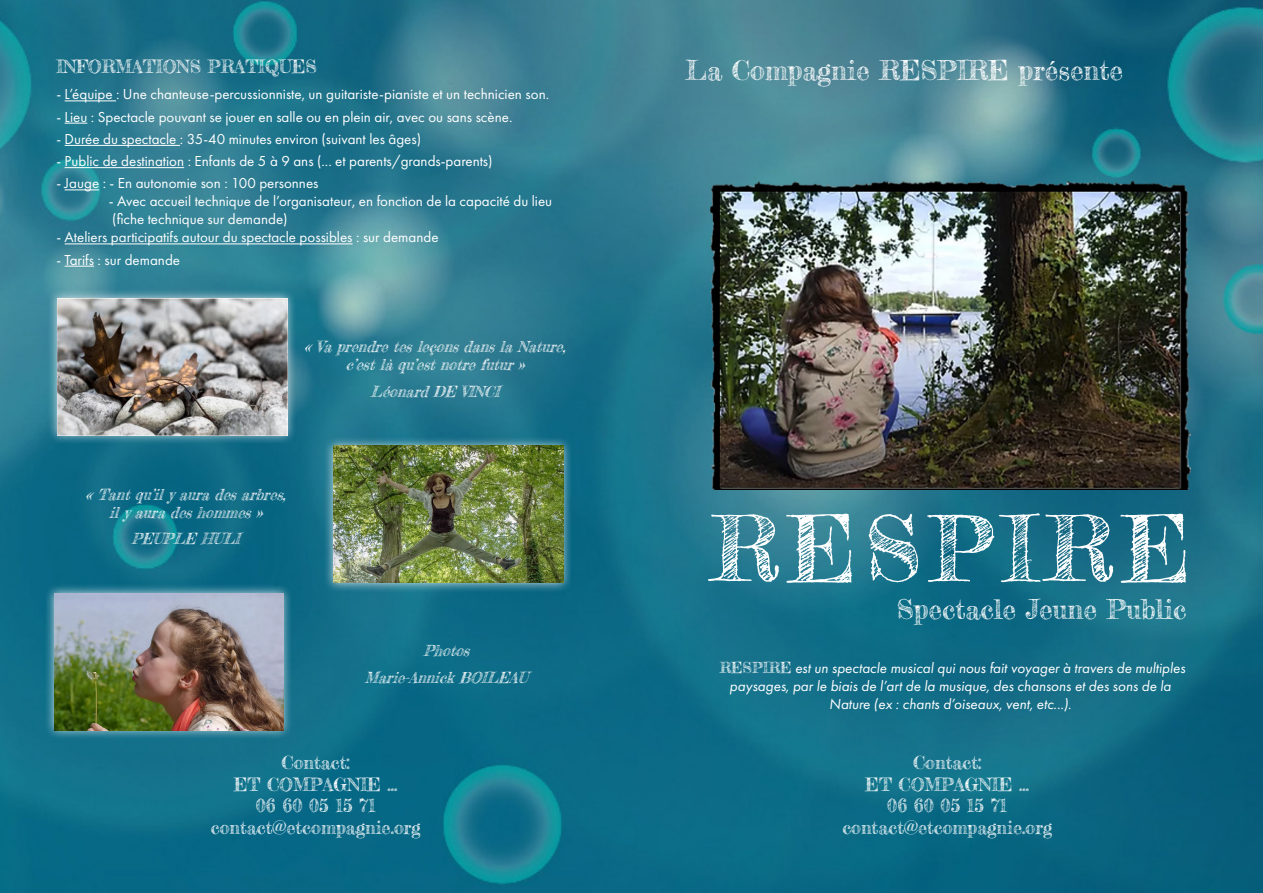
<style>
.page{position:relative;width:1263px;height:893px;background:#fff}
.page>*{position:absolute;margin:0;border:0;box-sizing:border-box;transform-origin:0 0}
.t1{font:90px "Frederickathe Great";letter-spacing:.09em;color:#fff}
.t2{font:27px "Frederickathe Great";color:#fff}
.t3{font:18px/21.6px "Frederickathe Great";color:#fff;text-align:center}
.t4{font:15px/18px "Futura PT";color:#fff}
.t5{font:italic 15px/18px "Futura PT";color:#fff;text-align:center}
.t6{font:italic 15px/18px "Frederickathe Great";color:#fff;text-align:center;scale:.96 1}
.s1{font-family:"Frederickathe Great";font-style:normal}
.s2{font-style:normal}
</style>
<div class="page">
<img style="left:0;top:0;width:1263px;height:893px">
<img style="left:710px;top:178px;width:480px;height:312px">
<hr style="left:65px;top:101px;width:51px;height:1px;background:#fff">
<svg style="left:65px;top:123px;width:22px;height:1px"></svg>
<hr style="left:65px;top:145px;width:115px;height:1px;background:#fff">
<hr style="left:65px;top:167px;width:119px;height:1px;background:#fff">
<hr style="left:65px;top:190px;width:34px;height:1px;background:#fff">
<hr style="left:65px;top:244px;width:288px;height:1px;background:#fff">
<svg style="left:65px;top:266px;width:29px;height:1px"></svg>
<div style="left:48px;top:288px;width:249px;height:157px;background:#fff;opacity:.75"></div>
<img style="left:57px;top:298px;width:230px;height:137px">
<div style="left:324px;top:436px;width:249px;height:156px;background:#fff;opacity:.75"></div>
<img style="left:333px;top:446px;width:230px;height:137px">
<div style="left:44px;top:583px;width:249px;height:157px;background:#fff;opacity:.75"></div>
<img style="left:54px;top:593px;width:230px;height:137px">
<p class="t3" style="left:56px;top:56px;width:262px">INFORMATIONS PRATIQUES</p>
<p class="t4" style="left:56px;top:85px;width:494px">- L’équipe : Une chanteuse-percussionniste, un guitariste-pianiste et un technicien son.</p>
<p class="t4" style="left:56px;top:108px;width:458px">- Lieu : Spectacle pouvant se jouer en salle ou en plein air, avec ou sans scène.</p>
<p class="t4" style="left:56px;top:130px;width:366px">- Durée du spectacle : 35-40 minutes environ (suivant les âges)</p>
<p class="t4" style="left:56px;top:152px;width:438px">- Public de destination : Enfants de 5 à 9 ans (... et parents/grands-parents)</p>
<p class="t4" style="left:56px;top:174px;width:264px">- Jauge : - En autonomie son : 100 personnes</p>
<p class="t4" style="left:109px;top:192px;width:445px">- Avec accueil technique de l’organisateur, en fonction de la capacité du lieu (fiche technique sur demande)</p>
<p class="t4" style="left:56px;top:228px;width:384px">- Ateliers participatifs autour du spectacle possibles : sur demande</p>
<p class="t4" style="left:56px;top:251px;width:125px">- Tarifs : sur demande</p>
<p class="t6" style="left:304px;top:338px;width:280px">«VaprendretesleçonsdanslaNature, c’estlàqu’estnotrefutur»</p>
<p class="t6" style="left:370px;top:382px;width:142px">LéonardDEVINCI</p>
<p class="t6" style="left:86px;top:485px;width:216px">«Tantqu’ily auradesarbres, ily auradeshommes»</p>
<p class="t6" style="left:131px;top:530px;width:121px">PEUPLEHULI</p>
<p class="t6" style="left:423px;top:642px;width:56px">Photos</p>
<p class="t6" style="left:364px;top:668px;width:178px">Marie-AnnickBOILEAU</p>
<p class="t3" style="left:234px;top:752px;width:165px">Contact:<br>ET COMPAGNIE ...<br>06 60 05 15 71</p>
<p class="t3" style="left:211px;top:817px;width:211px">contact@etcompagnie.org</p>
<p class="t2" style="left:685px;top:54px;width:439px">La Compagnie RESPIRE présente</p>
<p class="t1" style="left:711px;top:493px;width:481px">RESPIRE</p>
<p class="t2" style="left:897px;top:592px;width:291px">Spectacle Jeune Public</p>
<p class="t5" style="left:720px;top:659px;width:467px"><span class="s1">RESPIRE</span> est un spectacle musical qui nous fait voyager à travers de multiples paysages, par le biais de l’art de la musique, des chansons et des sons de la<br>Nature (ex : chants d’oiseaux, vent, etc...)<span class="s2">.</span></p>
<p class="t3" style="left:865px;top:752px;width:165px">Contact:<br>ET COMPAGNIE ...<br>06 60 05 15 71</p>
<p class="t3" style="left:842px;top:817px;width:211px">contact@etcompagnie.org</p>
</div>
